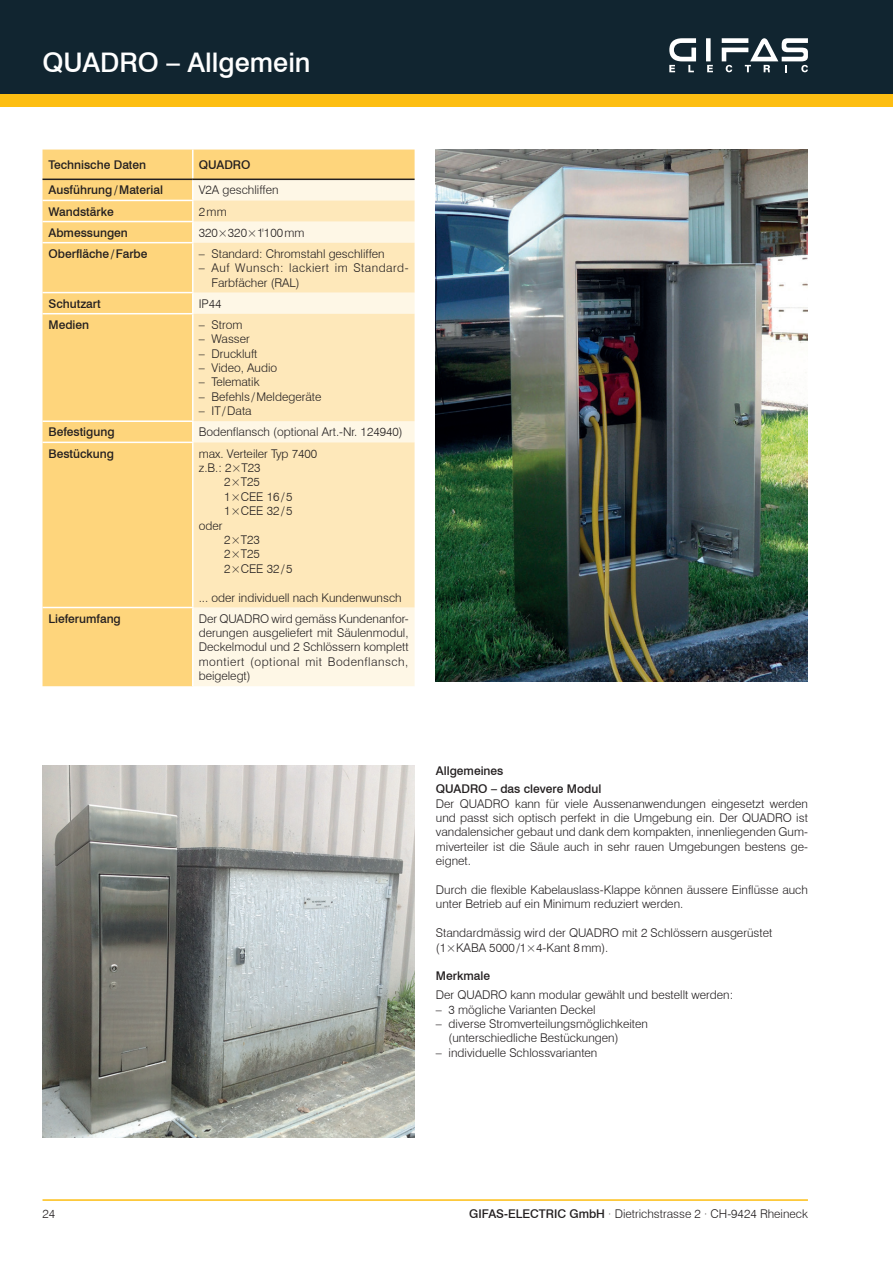
<style>
.page{position:relative;width:893px;height:1263px;background:#fff}
.page>*{position:absolute;margin:0;border:0;box-sizing:border-box;transform-origin:0 0}
.t1{font:500 27px "Swiss 721 BT";color:#fff}
.t2{font:300 12px/14.4px "Swiss 721 BT";color:#231f20}
.t3{font:500 12px/18.6px "Swiss 721 BT";color:#231f20}
.t4{font:300 12px/14.4px "Swiss 721 BT";letter-spacing:.04em;color:#231f20}
.s1{font-weight:500}
</style>
<div class="page">
<div style="left:0;top:89px;width:893px;height:17px;background:#fdbe12"></div>
<div style="left:0;top:0;width:893px;height:94px;background:#112530"></div>
<hr style="left:43px;top:1199px;width:765px;height:2px;background:#fdbe12">
<div style="left:706px;top:38px;width:5px;height:23px;background:#fff"></div>
<svg style="left:669px;top:38px;width:27px;height:34px"></svg>
<svg style="left:707px;top:65px;width:6px;height:7px"></svg>
<svg style="left:722px;top:38px;width:86px;height:34px"></svg>
<div style="left:43px;top:150px;width:372px;height:536px;background:#fed57c"></div>
<div style="left:194px;top:180px;width:221px;height:506px;background:#fef7e6"></div>
<svg style="left:194px;top:200px;width:221px;height:407px;background:#feeac1"></svg>
<hr style="left:192px;top:150px;width:2px;height:29px;background:#fff">
<hr style="left:192px;top:180px;width:2px;height:20px;background:#fff">
<hr style="left:43px;top:200px;width:151px;height:1px;background:#fff">
<hr style="left:192px;top:201px;width:2px;height:20px;background:#fff">
<hr style="left:43px;top:221px;width:151px;height:1px;background:#fff">
<hr style="left:192px;top:222px;width:2px;height:20px;background:#fff">
<hr style="left:43px;top:242px;width:151px;height:1px;background:#fff">
<hr style="left:192px;top:243px;width:2px;height:49px;background:#fff">
<hr style="left:43px;top:292px;width:151px;height:1px;background:#fff">
<hr style="left:192px;top:293px;width:2px;height:20px;background:#fff">
<hr style="left:43px;top:313px;width:151px;height:1px;background:#fff">
<hr style="left:192px;top:314px;width:2px;height:106px;background:#fff">
<hr style="left:43px;top:420px;width:151px;height:2px;background:#fff">
<hr style="left:192px;top:422px;width:2px;height:20px;background:#fff">
<hr style="left:43px;top:442px;width:151px;height:1px;background:#fff">
<hr style="left:192px;top:443px;width:2px;height:164px;background:#fff">
<hr style="left:192px;top:608px;width:2px;height:78px;background:#fff">
<hr style="left:43px;top:179px;width:150px;height:1px;background:#231f20">
<hr style="left:193px;top:179px;width:222px;height:1px;background:#231f20">
<hr style="left:43px;top:607px;width:151px;height:1px;background:#fff">
<img style="left:436px;top:150px;width:372px;height:531px">
<img style="left:43px;top:765px;width:372px;height:372px">
<h1 class="t1" style="left:43px;top:46px;width:270px">QUADRO – Allgemein</h1>
<p class="t3" style="left:49px;top:155px;width:99px">Technische Daten</p>
<p class="t3" style="left:199px;top:155px;width:53px">QUADRO</p>
<p class="t3" style="left:49px;top:181px;width:116px">Ausführung/Material</p>
<p class="t2" style="left:199px;top:183px;width:81px">V2A geschliffen</p>
<p class="t3" style="left:49px;top:202px;width:67px">Wandstärke</p>
<p class="t2" style="left:199px;top:204px;width:29px">2mm</p>
<p class="t3" style="left:49px;top:223px;width:81px">Abmessungen</p>
<p class="t2" style="left:199px;top:225px;width:107px">320×320×1'100mm</p>
<p class="t3" style="left:49px;top:244px;width:101px">Oberfläche/Farbe</p>
<p class="t2" style="left:199px;top:246px;width:187px">– Standard: Chromstahl geschliffen</p>
<p class="t4" style="left:212px;top:261px;width:199px;text-indent:-13px">– Auf Wunsch: lackiert im Standard-<br>Farbfächer (RAL)</p>
<p class="t3" style="left:49px;top:294px;width:54px">Schutzart</p>
<p class="t2" style="left:199px;top:296px;width:24px">IP44</p>
<p class="t3" style="left:49px;top:315px;width:42px">Medien</p>
<p class="t2" style="left:199px;top:317px;width:45px">– Strom</p>
<p class="t2" style="left:199px;top:332px;width:53px">– Wasser</p>
<p class="t2" style="left:199px;top:346px;width:60px">– Druckluft</p>
<p class="t2" style="left:199px;top:360px;width:80px">– Video, Audio</p>
<p class="t2" style="left:199px;top:375px;width:62px">– Telematik</p>
<p class="t2" style="left:199px;top:389px;width:124px">– Befehls /Meldegeräte</p>
<p class="t2" style="left:199px;top:404px;width:54px">– IT/Data</p>
<p class="t3" style="left:49px;top:423px;width:68px">Befestigung</p>
<p class="t2" style="left:199px;top:425px;width:205px">Bodenflansch (optional Art.-Nr. 124940)</p>
<p class="t3" style="left:49px;top:444px;width:67px">Bestückung</p>
<p class="t2" style="left:199px;top:446px;width:120px">max. Verteiler Typ 7400</p>
<p class="t2" style="left:199px;top:460px;width:63px">z.B.: 2×T23</p>
<p class="t2" style="left:224px;top:475px;width:37px">2×T25</p>
<p class="t2" style="left:224px;top:489px;width:70px">1×CEE 16/5</p>
<p class="t2" style="left:224px;top:503px;width:70px">1×CEE 32/5</p>
<p class="t2" style="left:199px;top:518px;width:25px">oder</p>
<p class="t2" style="left:224px;top:532px;width:37px">2×T23</p>
<p class="t2" style="left:224px;top:547px;width:37px">2×T25</p>
<p class="t2" style="left:224px;top:561px;width:70px">2×CEE 32/5</p>
<p class="t2" style="left:199px;top:590px;width:204px">... oder individuell nach Kundenwunsch</p>
<p class="t3" style="left:49px;top:609px;width:74px">Lieferumfang</p>
<p class="t2" style="left:199px;top:611px;width:211px;text-align:justify">Der QUADRO wird gemäss Kundenanfor&shy;derungen ausgeliefert mit Säulenmodul, Deckelmodul und 2 Schlössern komplett montiert (optional mit Bodenflansch, beigelegt)</p>
<p class="t3" style="left:436px;top:761px;width:167px">Allgemeines<br>QUADRO – das clevere Modul</p>
<p class="t2" style="left:436px;top:796px;width:374px;text-align:justify">Der QUADRO kann für viele Aussenanwendungen eingesetzt werden und passt sich optisch perfekt in die Umgebung ein. Der QUADRO ist vandalensicher gebaut und dank dem kompakten, innenliegenden Gum&shy;miverteiler ist die Säule auch in sehr rauen Umgebungen bestens ge&shy;eignet.</p>
<p class="t2" style="left:436px;top:882px;width:374px">Durch die flexible Kabelauslass-Klappe können äussere Einflüsse auch unter Betrieb auf ein Minimum reduziert werden.</p>
<p class="t2" style="left:436px;top:926px;width:338px">Standardmässig wird der QUADRO mit 2 Schlössern ausgerüstet (1×KABA 5000/1×4-Kant 8mm).</p>
<p class="t3" style="left:436px;top:967px;width:56px">Merkmale</p>
<p class="t2" style="left:436px;top:987px;width:299px">Der QUADRO kann modular gewählt und bestellt werden:</p>
<p class="t2" style="left:436px;top:1002px;width:161px">– 3 mögliche Varianten Deckel</p>
<p class="t2" style="left:449px;top:1016px;width:201px;text-indent:-13px">– diverse Stromverteilungsmöglichkeiten (unterschiedliche Bestückungen)</p>
<p class="t2" style="left:436px;top:1045px;width:163px">– individuelle Schlossvarianten</p>
<p class="t2" style="left:43px;top:1207px;width:14px">24</p>
<p class="t2" style="left:469px;top:1207px;width:340px"><span class="s1">GIFAS-ELECTRIC GmbH</span> · Dietrichstrasse 2 · CH-9424 Rheineck</p>
</div>
